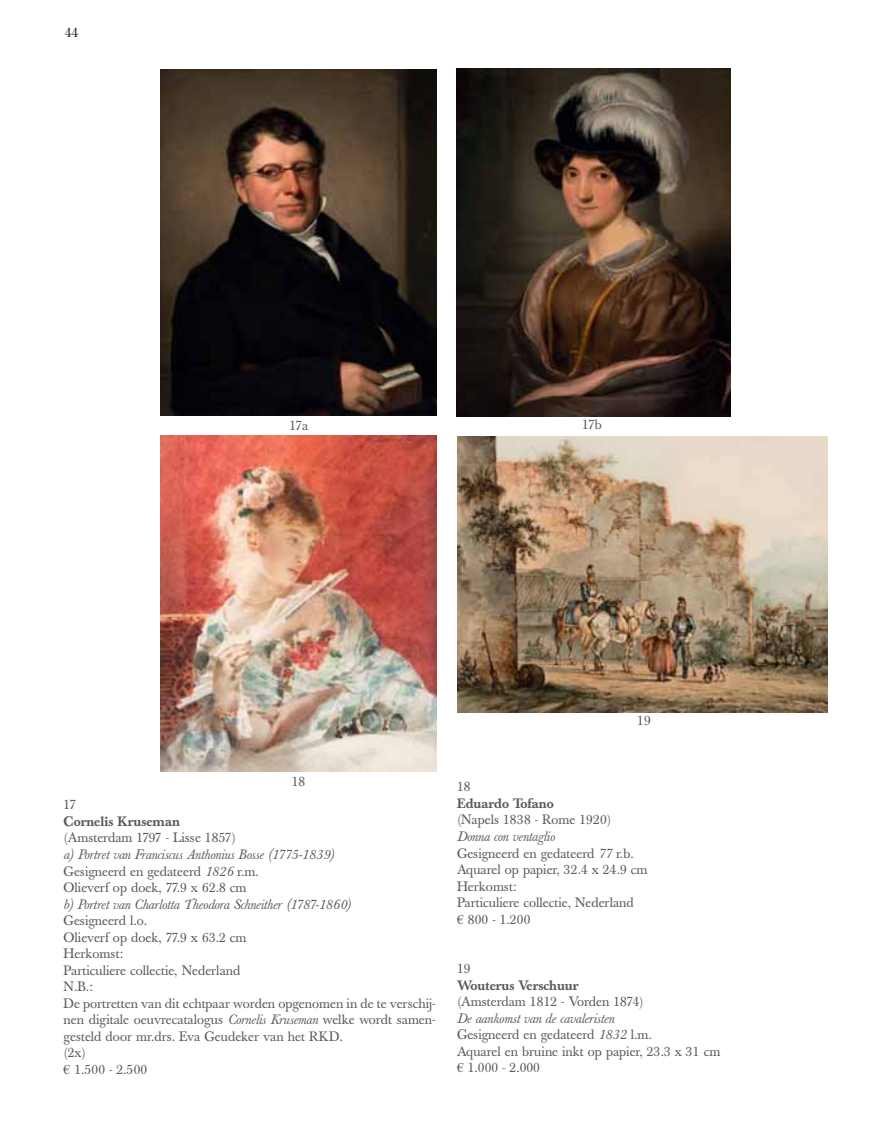
<style>
.page{position:relative;width:893px;height:1137px;background:#fff}
.page>*{position:absolute;margin:0;border:0;box-sizing:border-box;transform-origin:0 0}
.t1{font:13.47px/16.4px "Baskerville";color:#58595b}
.t2{font:italic 13.47px/16.4px "Baskerville";color:#58595b}
.t3{font:500 13.47px "Baskerville";color:#58595b}
.t4{font:13.47px "Baskerville";color:#231f20}
.s1{font-style:normal}
.s2{font-style:italic}
.s3{font-family:"Times New Roman"}
</style>
<div class="page">
<img style="left:457px;top:436px;width:371px;height:276px">
<img style="left:160px;top:69px;width:277px;height:347px">
<img style="left:457px;top:69px;width:273px;height:347px">
<img style="left:160px;top:435px;width:276px;height:336px">
<p class="t4" style="left:65px;top:28px;width:15px">44</p>
<p class="t1" style="left:289px;top:418px;width:20px">17a</p>
<p class="t1" style="left:582px;top:417px;width:21px">17b</p>
<p class="t1" style="left:292px;top:774px;width:15px">18</p>
<p class="t1" style="left:64px;top:798px;width:14px">17</p>
<p class="t3" style="left:64px;top:816px;width:118px">Cornelis Kruseman</p>
<p class="t1" style="left:64px;top:831px;width:174px">(Amsterdam 1797 - Lisse 1857)</p>
<p class="t2" style="left:64px;top:847px;width:272px">a) Portret van Franciscus Anthonius Bosse (1775-1839)<br><span class="s1">Gesigneerd en gedateerd</span> 1826 <span class="s1">r.m.<br>Olieverf op doek, 77.9 x 62.8 cm</span></p>
<p class="t2" style="left:64px;top:897px;width:289px">b) Portret van Charlotta Theodora Schneither (1787-1860)</p>
<p class="t1" style="left:64px;top:913px;width:373px">Gesigneerd l.o.<br>Olieverf op doek, 77.9 x 63.2 cm<br>Herkomst:<br>Particuliere collectie, Nederland<br>N.B.:<br>De portretten van dit echtpaar worden opgenomen in de te verschij&shy;nen digitale oeuvrecatalogus <span class="s2">Cornelis Kruseman</span> welke wordt samen&shy;gesteld door mr.drs. Eva Geudeker van het RKD.<br>(2x)<br><span class="s3">€</span> 1.500 - 2.500</p>
<p class="t1" style="left:637px;top:713px;width:15px">19</p>
<p class="t1" style="left:457px;top:780px;width:15px">18</p>
<p class="t3" style="left:457px;top:798px;width:98px">Eduardo Tofano</p>
<p class="t1" style="left:457px;top:813px;width:156px">(Napels 1838 - Rome 1920)</p>
<p class="t1" style="left:457px;top:829px;width:192px"><span class="s2">Donna con ventaglio<br></span>Gesigneerd en gedateerd <span class="s2">77</span> r.b.<br>Aquarel op papier, 32.4 x 24.9 cm<br>Herkomst:<br>Particuliere collectie, Nederland<br><span class="s3">€</span> 800 - 1.200</p>
<p class="t1" style="left:457px;top:961px;width:15px">19</p>
<p class="t3" style="left:457px;top:979px;width:123px">Wouterus Verschuur</p>
<p class="t1" style="left:457px;top:994px;width:188px">(Amsterdam 1812 - Vorden 1874)</p>
<p class="t1" style="left:457px;top:1011px;width:265px"><span class="s2">De aankomst van de cavaleristen<br></span>Gesigneerd en gedateerd <span class="s2">1832</span> l.m.<br>Aquarel en bruine inkt op papier, 23.3 x 31 cm <span class="s3">€</span> 1.000 - 2.000</p>
</div>
